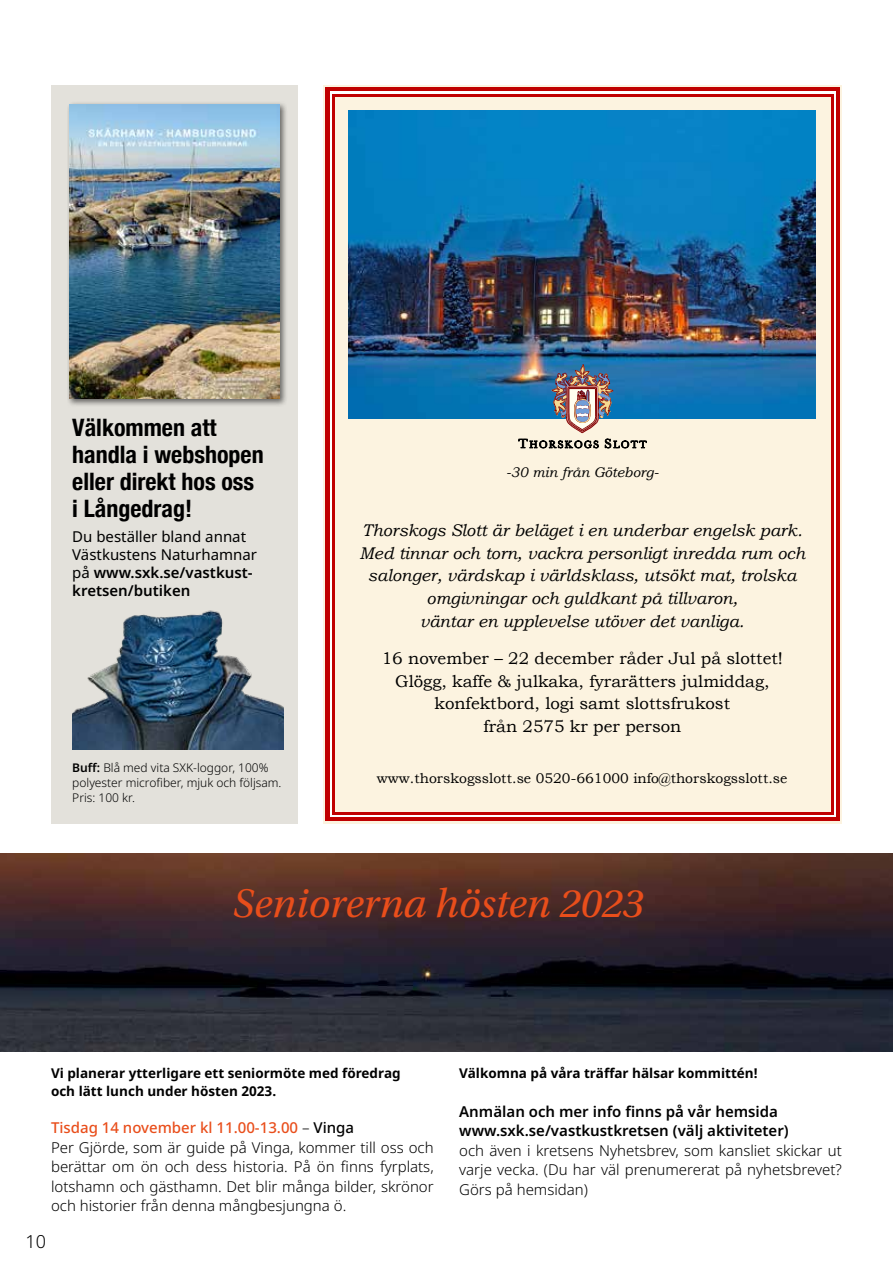
<style>
.page{position:relative;width:893px;height:1263px;background:#fff}
.page>*{position:absolute;margin:0;border:0;box-sizing:border-box;transform-origin:0 0}
.t1{font:italic 42px "Utopia Std";color:#e94e1b}
.t2{font:700 condensed 24px/27px "Helvetica Neue";color:#000}
.t3{font:300 18px "Noto Sans";color:#000}
.t4{font:italic 16.95px/22.8px "Bookman Old Style";color:#000;text-align:center}
.t5{font:16.95px/22.8px "Bookman Old Style";color:#000;text-align:center}
.t6{font:300 15px/19.5px "Noto Sans";color:#000}
.t7{font:15px/18px "Noto Sans";color:#000}
.t8{font:600 15px/19.5px "Noto Sans";color:#000}
.t9{font:13.95px "Bookman Old Style";color:#000}
.t10{font:italic 13.95px "Bookman Old Style";color:#000}
.t11{font:700 13.5px/18px "Noto Sans";color:#000}
.t12{font:300 12px/15px "Noto Sans";color:#000}
.s1{font-weight:600}
.s2{font-weight:500;color:#e94e1b}
.s3{font-weight:500}
</style>
<div class="page">
<div style="left:323px;top:85px;width:519px;height:738px;background:#fcf3e0"></div>
<img style="left:349px;top:111px;width:466px;height:307px">
<svg style="left:519px;top:439px;width:79px;height:9px"></svg>
<svg style="left:605px;top:439px;width:41px;height:9px"></svg>
<img style="left:551px;top:364px;width:63px;height:69px">
<svg style="left:326px;top:88px;width:8px;height:8px"></svg>
<svg style="left:334px;top:88px;width:497px;height:4px;background:#cf3f3f"></svg>
<hr style="left:334px;top:92px;width:497px;height:2px;background:#fff">
<hr style="left:334px;top:94px;width:497px;height:2px;background:#c00000">
<svg style="left:831px;top:88px;width:8px;height:8px"></svg>
<hr style="left:326px;top:96px;width:4px;height:717px;background:#c00000">
<hr style="left:330px;top:96px;width:2px;height:717px;background:#fff">
<hr style="left:332px;top:96px;width:2px;height:717px;background:#c00000">
<svg style="left:835px;top:96px;width:4px;height:717px;background:#cf3f3f"></svg>
<hr style="left:833px;top:96px;width:2px;height:717px;background:#fff">
<hr style="left:831px;top:96px;width:2px;height:717px;background:#c00000">
<svg style="left:326px;top:813px;width:8px;height:8px"></svg>
<hr style="left:334px;top:817px;width:497px;height:4px;background:#c00000">
<hr style="left:334px;top:815px;width:497px;height:2px;background:#fff">
<hr style="left:334px;top:813px;width:497px;height:2px;background:#c00000">
<svg style="left:831px;top:813px;width:8px;height:8px"></svg>
<img style="left:0;top:854px;width:893px;height:197px">
<div style="left:51px;top:85px;width:247px;height:738px;background:#e3e1db"></div>
<div style="left:67px;top:101px;width:220px;height:306px;background:#000;opacity:.55"></div>
<img style="left:69px;top:104px;width:210px;height:295px">
<img style="left:72px;top:610px;width:212px;height:140px">
<h2 class="t2" style="left:72px;top:412px;width:193px">Välkommen att handla i webshopen eller direkt hos oss i Långedrag!</h2>
<p class="t7" style="left:72px;top:528px;width:186px">Du beställer bland annat<br>Västkustens Naturhamnar på <span class="s1">www.sxk.se/vastkust&shy;kretsen/butiken</span></p>
<p class="t12" style="left:72px;top:760px;width:211px"><span class="s1">Buff:</span> Blå med vita SXK-loggor, 100% polyester microfiber, mjuk och följsam.<br>Pris: 100 kr.</p>
<p class="t10" style="left:506px;top:463px;width:154px">-30 min från Göteborg-</p>
<p class="t4" style="left:359px;top:518px;width:447px">Thorskogs Slott är beläget i en underbar engelsk park.<br>Med tinnar och torn, vackra personligt inredda rum och salonger, värdskap i världsklass, utsökt mat, trolska omgivningar och guldkant på tillvaron,<br>väntar en upplevelse utöver det vanliga.</p>
<p class="t5" style="left:382px;top:647px;width:403px">16 november – 22 december råder Jul på slottet!<br>Glögg, kaffe &amp; julkaka, fyrarätters julmiddag, konfektbord, logi samt slottsfrukost<br>från 2575 kr per person</p>
<p class="t9" style="left:377px;top:769px;width:412px">www.thorskogsslott.se 0520-661000 info@thorskogsslott.se</p>
<h1 class="t1" style="left:232px;top:880px;width:413px">Seniorerna hösten 2023</h1>
<p class="t11" style="left:51px;top:1064px;width:351px">Vi planerar ytterligare ett seniormöte med föredrag och lätt lunch under hösten 2023.</p>
<p class="t6" style="left:51px;top:1118px;width:384px"><span class="s2">Tisdag 14 november kl 11.00-13.00</span> – <span class="s3">Vinga<br></span>Per Gjörde, som är guide på Vinga, kommer till oss och berättar om ön och dess historia. På ön finns fyrplats, lotshamn och gästhamn. Det blir många bilder, skrönor och historier från denna mångbesjungna ö.</p>
<p class="t3" style="left:26px;top:1228px;width:22px">10</p>
<p class="t11" style="left:459px;top:1064px;width:300px">Välkomna på våra träffar hälsar kommittén!</p>
<p class="t8" style="left:459px;top:1102px;width:331px">Anmälan och mer info finns på vår hemsida www.sxk.se/vastkustkretsen (välj aktiviteter)</p>
<p class="t6" style="left:459px;top:1141px;width:384px;text-align:justify">och även i kretsens Nyhetsbrev, som kansliet skickar ut varje vecka. (Du har väl prenumererat på nyhetsbrevet?<br>Görs på hemsidan)</p>
</div>
